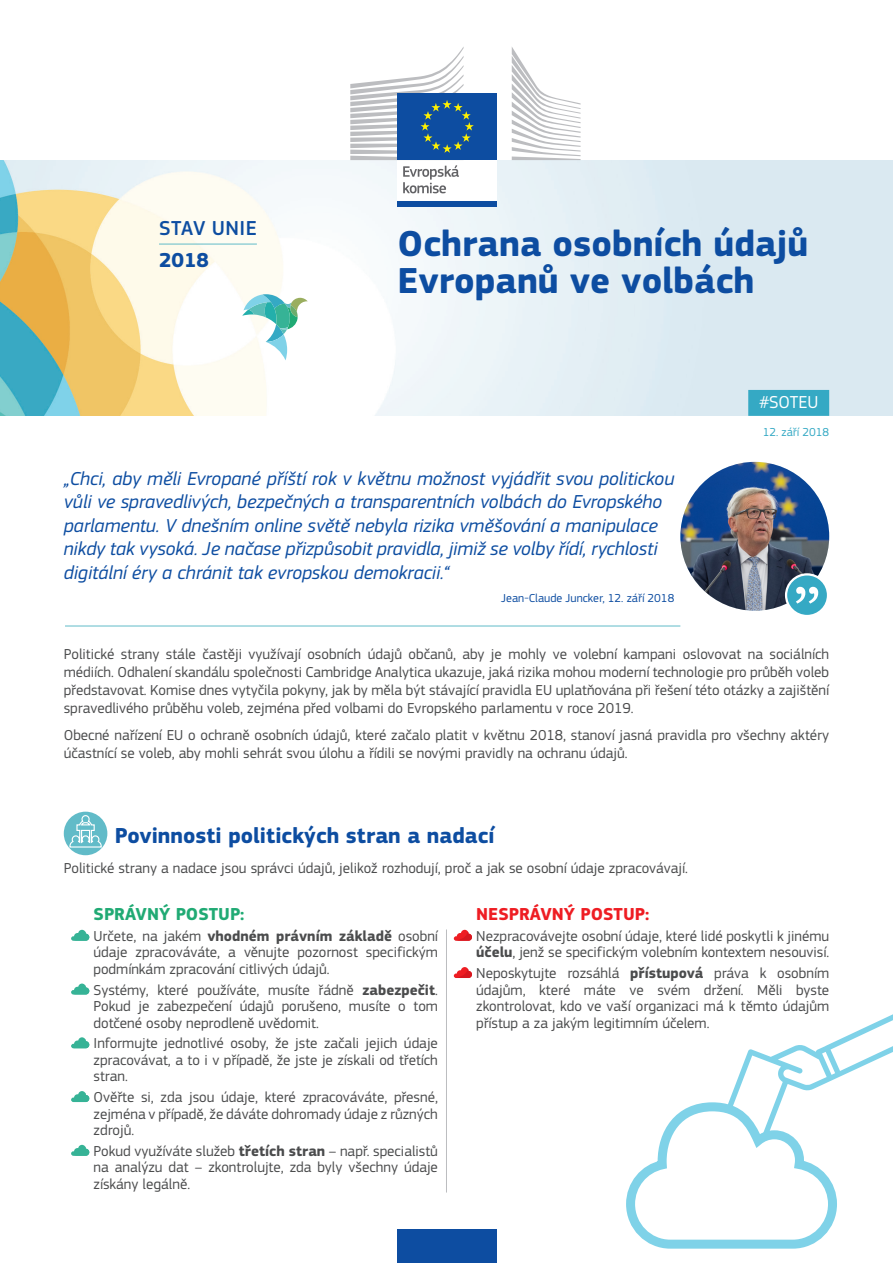
<style>
.page{position:relative;width:893px;height:1263px;background:#fff}
.page>*{position:absolute;margin:0;border:0;box-sizing:border-box;transform-origin:0 0}
.doc_title{font:700 37.5px/37.5px "EC Square Sans Pro";color:#0d4da1}
.title_1_bis{font:700 22.5px "EC Square Sans Pro";color:#0d4da1}
.theme1{font:500 21px "EC Square Sans Pro";letter-spacing:.02em;color:#0d4da1}
.theme2{font:700 21px "EC Square Sans Pro";color:#0d4da1}
.quote{font:italic 19.5px/23.4px "EC Square Sans Pro";color:#0d4da1}
.tab_head_2{font:700 18px "EC Square Sans Pro";color:#ee1d23}
.tab_head_1{font:700 18px "EC Square Sans Pro";color:#20aa74}
.tweet{font:18px "EC Square Sans Pro";color:#fff}
.tab_body_1{font:15px/16.5px "EC Square Sans Pro";color:#4b4c4d;text-align:justify}
.body_break{font:15px/18px "EC Square Sans Pro";color:#4b4c4d;text-align:justify}
.body{font:15px/18px "EC Square Sans Pro";color:#4b4c4d}
.tab_body_2{font:15px/16.5px "EC Square Sans Pro";color:#4b4c4d}
.quote_auth{font:12px "EC Square Sans Pro";color:#0d4da1}
.doc_date{font:12px "EC Square Sans Pro";color:#35a9c4}
.s1{font-weight:700}
</style>
<div class="page">
<img style="left:0;top:160px;width:893px;height:256px">
<hr style="left:65px;top:626px;width:615px;height:1px;background:#61bbc8">
<img style="left:680px;top:462px;width:149px;height:149px;border-radius:74px">
<svg style="left:242px;top:294px;width:66px;height:66px"></svg>
<div style="left:786px;top:574px;width:42px;height:42px;background:#35a9c4;border-radius:50%"></div>
<div style="left:785px;top:573px;width:44px;height:44px;border:2px solid #fff;border-radius:50%"></div>
<svg style="left:796px;top:587px;width:22px;height:17px"></svg>
<svg style="left:626px;top:1014px;width:267px;height:235px"></svg>
<div style="left:748px;top:390px;width:81px;height:26px;background:#35a9c4"></div>
<hr style="left:159px;top:244px;width:98px;height:1px;background:#61bbc8">
<hr style="left:446px;top:929px;width:1px;height:263px;background:#bcbdc0">
<svg style="left:71px;top:930px;width:18px;height:11px"></svg>
<svg style="left:71px;top:983px;width:18px;height:11px"></svg>
<svg style="left:71px;top:1037px;width:18px;height:11px"></svg>
<svg style="left:71px;top:1091px;width:18px;height:11px"></svg>
<svg style="left:71px;top:1145px;width:18px;height:11px"></svg>
<svg style="left:454px;top:930px;width:18px;height:11px"></svg>
<svg style="left:454px;top:967px;width:18px;height:11px"></svg>
<div style="left:64px;top:812px;width:43px;height:43px;background:#61bbc8;border-radius:50%"></div>
<svg style="left:69px;top:814px;width:33px;height:34px"></svg>
<div style="left:397px;top:158px;width:100px;height:44px;background:#fff"></div>
<div style="left:397px;top:201px;width:100px;height:6px;background:#0d4da1"></div>
<svg style="left:512px;top:47px;width:69px;height:113px"></svg>
<div style="left:397px;top:94px;width:100px;height:66px;background:#0d4da1"></div>
<svg style="left:350px;top:47px;width:124px;height:146px"></svg>
<div style="left:397px;top:1229px;width:100px;height:34px;background:#0d4da1"></div>
<p class="theme1" style="left:159px;top:216px;width:99px">STAV UNIE</p>
<p class="theme2" style="left:159px;top:247px;width:52px">2018</p>
<p class="doc_title" style="left:397px;top:226px;width:412px">Ochrana osobních údajů<br>Evropanů ve volbách</p>
<p class="tweet" style="left:759px;top:392px;width:61px">#SOTEU</p>
<p class="doc_date" style="left:763px;top:425px;width:68px">12. září 2018</p>
<p class="quote" style="left:64px;top:467px;width:612px">„Chci, aby měli Evropané příští rok v květnu možnost vyjádřit svou politickou vůli ve spravedlivých, bezpečných a transparentních volbách do Evropského parlamentu. V dnešním online světě nebyla rizika vměšování a manipulace nikdy tak vysoká. Je načase přizpůsobit pravidla, jimiž se volby řídí, rychlosti digitální éry a chránit tak evropskou demokracii.“</p>
<p class="quote_auth" style="left:501px;top:591px;width:175px">Jean-Claude Juncker, 12. září 2018</p>
<p class="body_break" style="left:64px;top:645px;width:767px">Politické strany stále častěji využívají osobních údajů občanů, aby je mohly ve volební kampani oslovovat na sociálních médiích. Odhalení skandálu společnosti Cambridge Analytica ukazuje, jaká rizika mohou moderní technologie pro průběh voleb představovat. Komise dnes vytyčila pokyny, jak by měla být stávající pravidla EU uplatňována při řešení této otázky a zajištění spravedlivého průběhu voleb, zejména před volbami do Evropského parlamentu v roce 2019.</p>
<p class="body" style="left:64px;top:726px;width:767px">Obecné nařízení EU o ochraně osobních údajů, které začalo platit v květnu 2018, stanoví jasná pravidla pro všechny aktéry účastnící se voleb, aby mohli sehrát svou úlohu a řídili se novými pravidly na ochranu údajů.</p>
<p class="title_1_bis" style="left:115px;top:822px;width:381px">Povinnosti politických stran a nadací</p>
<p class="body" style="left:64px;top:859px;width:625px">Politické strany a nadace jsou správci údajů, jelikož rozhodují, proč a jak se osobní údaje zpracovávají.</p>
<p class="tab_head_1" style="left:94px;top:903px;width:152px">SPRÁVNÝ POSTUP:</p>
<p class="tab_body_1" style="left:94px;top:928px;width:346px">Určete, na jakém <span class="s1">vhodném právním základě</span> osobní údaje zpracováváte, a věnujte pozornost specifickým podmínkám zpracování citlivých údajů.</p>
<p class="tab_body_1" style="left:94px;top:981px;width:346px">Systémy, které používáte, musíte řádně <span class="s1">zabezpečit</span>.<br>Pokud je zabezpečení údajů porušeno, musíte o tom dotčené osoby neprodleně uvědomit.</p>
<p class="tab_body_1" style="left:94px;top:1035px;width:346px">Informujte jednotlivé osoby, že jste začali jejich údaje zpracovávat, a to i v případě, že jste je získali od třetích stran.</p>
<p class="tab_body_1" style="left:94px;top:1089px;width:346px">Ověřte si, zda jsou údaje, které zpracováváte, přesné, zejména v případě, že dáváte dohromady údaje z různých zdrojů.</p>
<p class="tab_body_1" style="left:94px;top:1143px;width:346px">Pokud využíváte služeb <span class="s1">třetích stran</span> – např. specialistů na analýzu dat – zkontrolujte, zda byly všechny údaje získány legálně.</p>
<p class="tab_head_2" style="left:476px;top:903px;width:174px">NESPRÁVNÝ POSTUP:</p>
<p class="tab_body_2" style="left:476px;top:928px;width:354px">Nezpracovávejte osobní údaje, které lidé poskytli k jinému <span class="s1">účelu</span>, jenž se specifickým volebním kontextem nesouvisí.</p>
<p class="tab_body_2" style="left:476px;top:965px;width:354px;text-align:justify">Neposkytujte rozsáhlá <span class="s1">přístupová</span> práva k osobním údajům, které máte ve svém držení. Měli byste zkontrolovat, kdo ve vaší organizaci má k těmto údajům přístup a za jakým legitimním účelem.</p>
</div>
